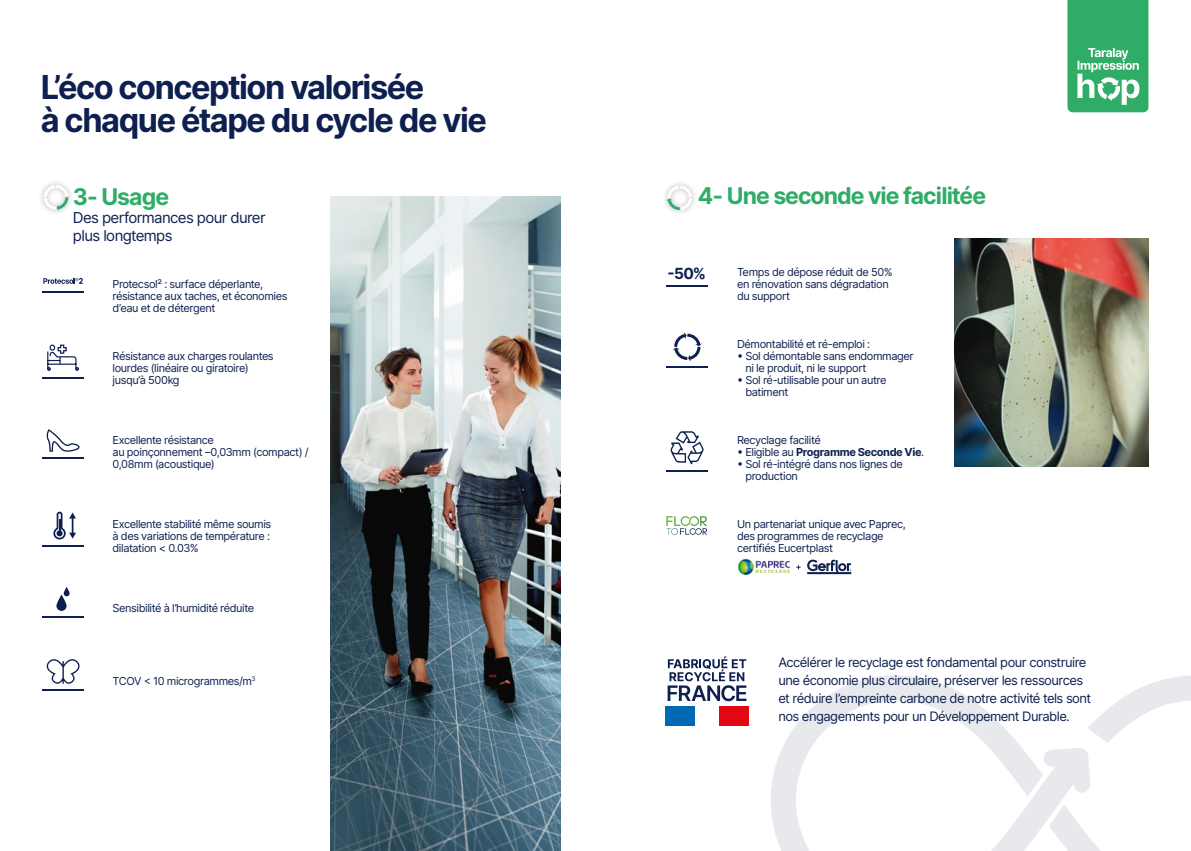
<style>
.page{position:relative;width:1191px;height:851px;background:#fff}
.page>*{position:absolute;margin:0;border:0;box-sizing:border-box;transform-origin:0 0}
.t1{font:700 33px/33px "Inter";letter-spacing:-.045em;color:#0e2050}
.t2{font:700 23px "Inter";letter-spacing:-.04em;color:#2fac66}
.t3{font:700 15.3px "Inter";color:#0e2050}
.t4{font:15px/18px "Inter";letter-spacing:-.04em;color:#0e2050}
.t5{font:13px/18px "Inter";letter-spacing:-.04em;color:#0e2050}
.t6{font:11px/12px "Inter";letter-spacing:-.035em;color:#0e2050}
.t7{font:700 11px "Inter";letter-spacing:-.035em;color:#0e2050}
.s1{font-weight:400}
</style>
<div class="page">
<div style="left:665px;top:706px;width:30px;height:19px;background:#0069b4"></div>
<div style="left:718px;top:706px;width:30px;height:19px;background:#e30613"></div>
<svg style="left:667px;top:656px;width:79px;height:45px"></svg>
<hr style="left:43px;top:544px;width:41px;height:2px;background:#0e2050">
<svg style="left:53px;top:511px;width:23px;height:29px"></svg>
<hr style="left:42px;top:377px;width:42px;height:2px;background:#0e2050">
<svg style="left:47px;top:344px;width:32px;height:27px"></svg>
<svg style="left:46px;top:429px;width:34px;height:23px"></svg>
<hr style="left:43px;top:457px;width:41px;height:2px;background:#0e2050">
<svg style="left:64px;top:586px;width:6px;height:10px"></svg>
<svg style="left:56px;top:594px;width:11px;height:16px"></svg>
<hr style="left:43px;top:615px;width:41px;height:2px;background:#0e2050">
<hr style="left:43px;top:290px;width:41px;height:2px;background:#0e2050">
<svg style="left:43px;top:278px;width:40px;height:6px"></svg>
<hr style="left:666px;top:285px;width:42px;height:2px;background:#0e2050">
<svg style="left:670px;top:431px;width:33px;height:33px"></svg>
<hr style="left:666px;top:470px;width:41px;height:2px;background:#0e2050">
<img style="left:330px;top:196px;width:231px;height:654px">
<svg style="left:666px;top:516px;width:41px;height:18px"></svg>
<img style="left:954px;top:238px;width:194px;height:228px">
<svg style="left:771px;top:675px;width:228px;height:175px"></svg>
<svg style="left:999px;top:675px;width:192px;height:175px"></svg>
<img style="left:738px;top:559px;width:52px;height:16px">
<svg style="left:807px;top:559px;width:45px;height:15px"></svg>
<svg style="left:42px;top:183px;width:28px;height:28px"></svg>
<svg style="left:666px;top:184px;width:27px;height:28px"></svg>
<svg style="left:673px;top:332px;width:29px;height:30px"></svg>
<svg style="left:1067px;top:0;width:81px;height:112px"></svg>
<svg style="left:46px;top:659px;width:34px;height:24px"></svg>
<hr style="left:43px;top:689px;width:41px;height:2px;background:#0e2050">
<hr style="left:666px;top:365px;width:41px;height:2px;background:#0e2050">
<h1 class="t1" style="left:41px;top:70px;width:447px">L’éco conception valorisée<br>à chaque étape du cycle de vie</h1>
<h2 class="t2" style="left:73px;top:180px;width:98px">3- Usage</h2>
<h3 class="t4" style="left:73px;top:208px;width:194px">Des performances pour durer plus longtemps</h3>
<p class="t6" style="left:113px;top:278px;width:176px">Protecsol² : surface déperlante, résistance aux taches, et économies d’eau et de détergent</p>
<p class="t6" style="left:113px;top:350px;width:163px">Résistance aux charges roulantes lourdes (linéaire ou giratoire) jusqu’à 500kg</p>
<p class="t6" style="left:113px;top:434px;width:198px">Excellente résistance<br>au poinçonnement –0,03mm (compact) /<br>0,08mm (acoustique)</p>
<p class="t6" style="left:113px;top:518px;width:160px;text-align:justify">Excellente stabilité même soumis à des variations de température : dilatation &lt; 0.03%</p>
<p class="t6" style="left:113px;top:602px;width:143px">Sensibilité à l’humidité réduite</p>
<p class="t6" style="left:113px;top:674px;width:144px">TCOV &lt; 10 microgrammes/m<sup>3</sup></p>
<h2 class="t2" style="left:698px;top:179px;width:290px">4- Une seconde vie facilitée</h2>
<h3 class="t3" style="left:667px;top:262px;width:40px">-50%</h3>
<p class="t6" style="left:737px;top:266px;width:157px">Temps de dépose réduit de 50% en rénovation sans dégradation du support</p>
<p class="t6" style="left:737px;top:338px;width:135px">Démontabilité et ré-emploi :</p>
<p class="t6" style="left:745px;top:350px;width:170px;text-indent:-8px">• Sol démontable sans endommager ni le produit, ni le support</p>
<p class="t6" style="left:745px;top:374px;width:143px;text-indent:-8px">• Sol ré-utilisable pour un autre batiment</p>
<p class="t6" style="left:737px;top:434px;width:85px">Recyclage facilité</p>
<p class="t7" style="left:737px;top:444px;width:189px"><span class="s1">• Eligible au</span> Programme Seconde Vie<span class="s1">.</span></p>
<p class="t6" style="left:745px;top:458px;width:159px;text-indent:-8px">• Sol ré-intégré dans nos lignes de production</p>
<p class="t6" style="left:737px;top:518px;width:170px">Un partenariat unique avec Paprec, des programmes de recyclage certifiés Eucertplast</p>
<p class="t5" style="left:778px;top:653px;width:314px">Accélérer le recyclage est fondamental pour construire une économie plus circulaire, préserver les ressources et réduire l’empreinte carbone de notre activité tels sont nos engagements pour un Développement Durable.</p>
</div>
